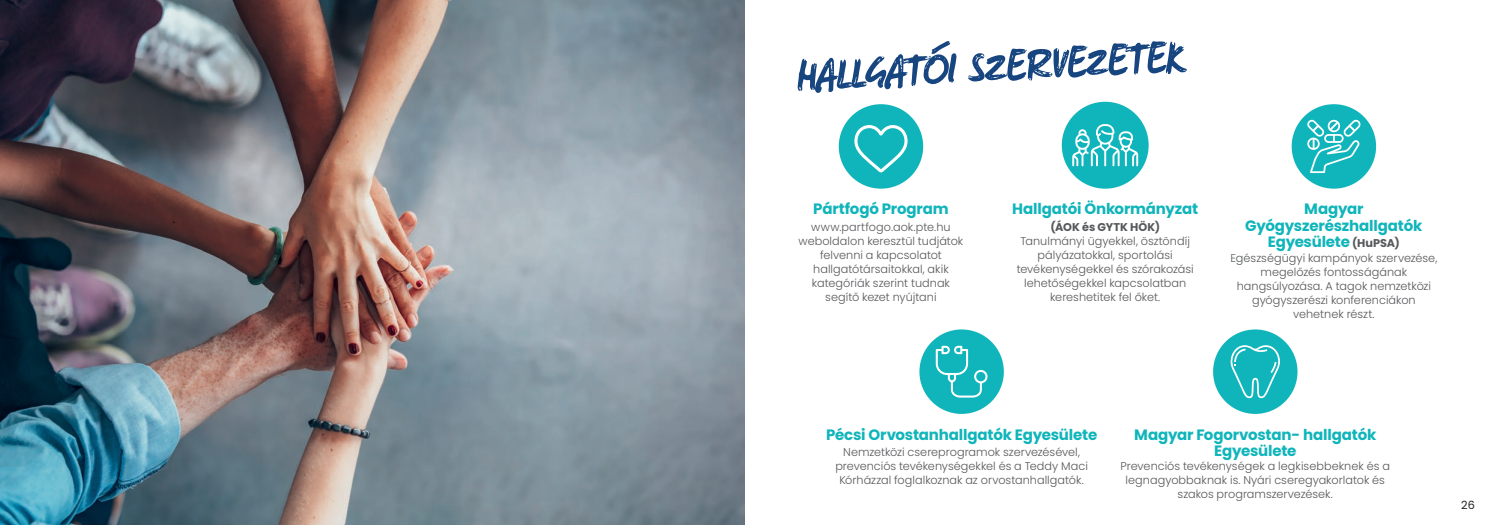
<style>
.page{position:relative;width:1489px;height:525px;background:#fff}
.page>*{position:absolute;margin:0;border:0;box-sizing:border-box;transform-origin:0 0}
.t1{font:52.88px "Markerfield";color:#164580}
.t2{font:700 15px/16.5px "Poppins";letter-spacing:-.01em;color:#0fb5ba;text-align:center}
.t3{font:300 11.25px/14px "Poppins";color:#57585a;text-align:center}
.t4{font:700 11.25px "Poppins";color:#57585a}
.t5{font:11.25px "Poppins";color:#231f20}
.s1{font-size:11.25px;color:#57585a}
</style>
<div class="page">
<img style="left:0;top:0;width:744px;height:524px">
<div style="left:838px;top:104px;width:85px;height:84px;background:#0fb5ba;border-radius:50%"></div>
<svg style="left:854px;top:125px;width:53px;height:47px"></svg>
<div style="left:1061px;top:102px;width:87px;height:86px;background:#0fb5ba;border-radius:50%"></div>
<svg style="left:1072px;top:124px;width:66px;height:42px"></svg>
<div style="left:1212px;top:329px;width:85px;height:84px;background:#0fb5ba;border-radius:50%"></div>
<svg style="left:1230px;top:345px;width:49px;height:53px"></svg>
<div style="left:919px;top:329px;width:84px;height:84px;background:#0fb5ba;border-radius:50%"></div>
<svg style="left:935px;top:345px;width:52px;height:52px"></svg>
<div style="left:1291px;top:104px;width:84px;height:84px;background:#0fb5ba;border-radius:50%"></div>
<svg style="left:1307px;top:120px;width:53px;height:53px"></svg>
<h1 class="t1" style="left:794px;top:44px;width:389px;rotate:-3deg">hallgatói szervezetek</h1>
<h2 class="t2" style="left:813px;top:201px;width:137px">Pártfogó Program</h2>
<p class="t3" style="left:798px;top:220px;width:166px">www.partfogo.aok.pte.hu weboldalon keresztül tudjátok felvenni a kapcsolatot hallgatótársaitokkal, akik kategóriák szerint tudnak segítő kezet nyújtani</p>
<h2 class="t2" style="left:1012px;top:201px;width:188px">Hallgatói Önkormányzat</h2>
<p class="t4" style="left:1050px;top:220px;width:111px">(ÁOK és GYTK HÖK)</p>
<p class="t3" style="left:1016px;top:234px;width:178px">Tanulmányi ügyekkel, ösztöndíj pályázatokkal, sportolási tevékenységekkel és szórakozási lehetőségekkel kapcsolatban kereshetitek fel őket.</p>
<h2 class="t2" style="left:1245px;top:201px;width:179px">Magyar<br>Gyógyszerészhallgatók<br>Egyesülete <span class="s1">(HuPSA)</span></h2>
<p class="t3" style="left:1230px;top:250px;width:208px">Egészségügyi kampányok szervezése, megelőzés fontosságának hangsúlyozása. A tagok nemzetközi gyógyszerészi konferenciákon vehetnek részt.</p>
<h2 class="t2" style="left:826px;top:426px;width:273px">Pécsi Orvostanhallgatók Egyesülete</h2>
<p class="t3" style="left:835px;top:445px;width:254px">Nemzetközi csereprogramok szervezésével, prevenciós tevékenységekkel és a Teddy Maci<br>Kórházzal foglalkoznak az orvostanhallgatók.</p>
<h2 class="t2" style="left:1134px;top:426px;width:243px">Magyar Fogorvostan- hallgatók<br>Egyesülete</h2>
<p class="t3" style="left:1120px;top:459px;width:271px">Prevenciós tevékenységek a legkisebbeknek és a legnagyobbaknak is. Nyári cseregyakorlatok és szakos programszervezések.</p>
<p class="t5" style="left:1460px;top:498px;width:15px">26</p>
</div>
